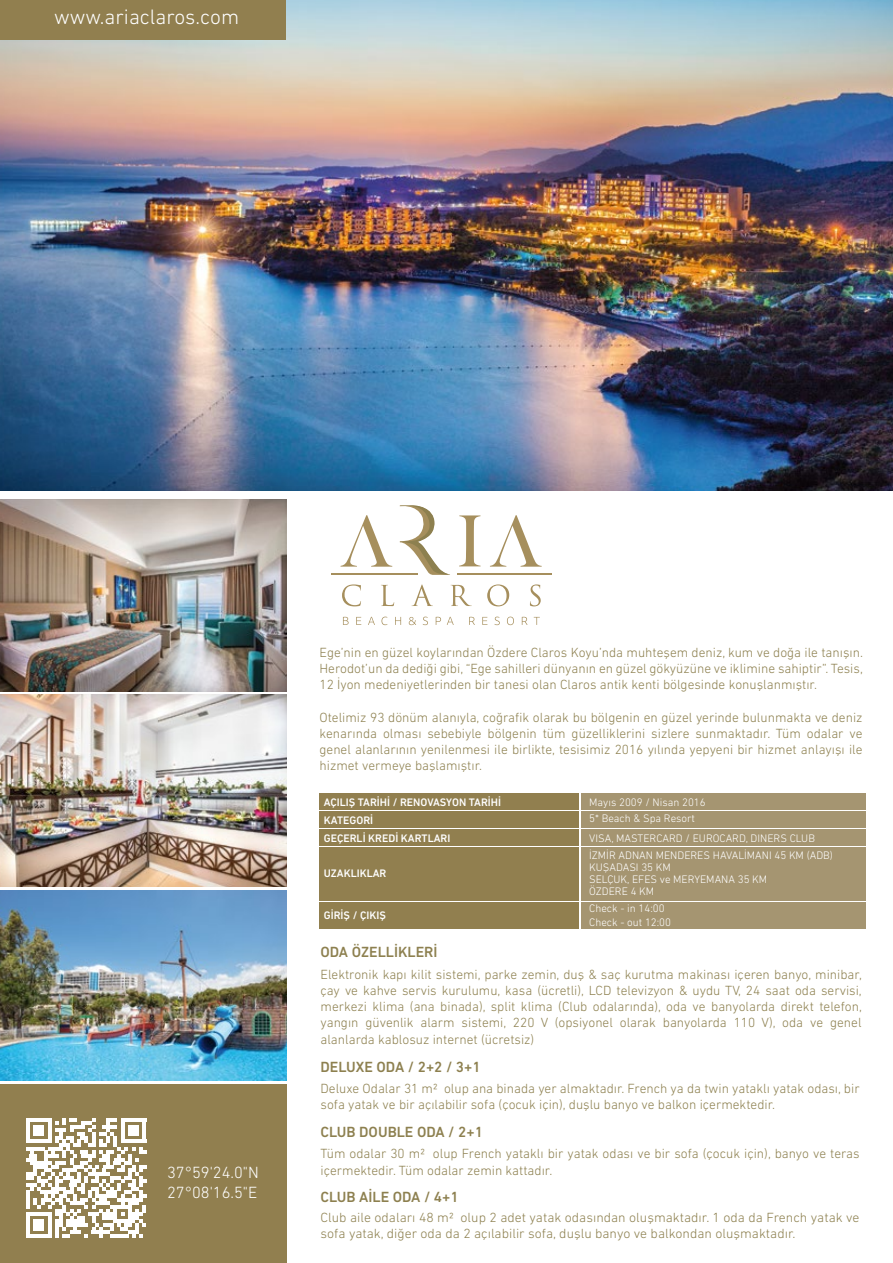
<style>
.page{position:relative;width:893px;height:1263px;background:#fff}
.page>*{position:absolute;margin:0;border:0;box-sizing:border-box;transform-origin:0 0}
.t1{font:300 21.3px "DIN Next LT Pro";color:#fff}
.t2{font:300 16.5px/19.8px "DIN Next LT Pro";color:#fff}
.t3{font:500 15px "DIN Next LT Pro";color:#8d804f}
.t4{font:300 13.5px/16.2px "DIN Next LT Pro";color:#8d804f;text-align:justify}
.t5{font:300 11.1px/12px "DIN Next LT Pro";color:#fff}
.t6{font:500 11.1px/17.7px "DIN Next LT Pro";color:#fff}
</style>
<div class="page">
<img style="left:0;top:0;width:893px;height:490px">
<img style="left:0;top:500px;width:286px;height:191px">
<img style="left:0;top:695px;width:286px;height:191px">
<img style="left:0;top:891px;width:286px;height:190px">
<div style="left:0;top:1084px;width:286px;height:179px;background:#917f4f"></div>
<svg style="left:342px;top:584px;width:19px;height:22px"></svg>
<svg style="left:381px;top:585px;width:13px;height:21px"></svg>
<svg style="left:412px;top:584px;width:21px;height:22px"></svg>
<svg style="left:451px;top:585px;width:21px;height:21px"></svg>
<svg style="left:487px;top:584px;width:22px;height:22px"></svg>
<svg style="left:530px;top:584px;width:11px;height:22px"></svg>
<svg style="left:490px;top:515px;width:52px;height:52px"></svg>
<svg style="left:343px;top:617px;width:6px;height:8px"></svg>
<svg style="left:356px;top:617px;width:5px;height:8px"></svg>
<svg style="left:368px;top:617px;width:7px;height:8px"></svg>
<svg style="left:381px;top:617px;width:6px;height:8px"></svg>
<svg style="left:395px;top:617px;width:6px;height:8px"></svg>
<svg style="left:409px;top:617px;width:7px;height:8px"></svg>
<svg style="left:423px;top:617px;width:5px;height:8px"></svg>
<svg style="left:436px;top:617px;width:5px;height:8px"></svg>
<svg style="left:447px;top:617px;width:7px;height:8px"></svg>
<svg style="left:469px;top:617px;width:6px;height:8px"></svg>
<svg style="left:482px;top:617px;width:5px;height:8px"></svg>
<svg style="left:494px;top:617px;width:6px;height:8px"></svg>
<svg style="left:507px;top:617px;width:7px;height:8px"></svg>
<svg style="left:522px;top:617px;width:6px;height:8px"></svg>
<svg style="left:534px;top:617px;width:6px;height:8px"></svg>
<svg style="left:459px;top:515px;width:22px;height:51px"></svg>
<svg style="left:400px;top:505px;width:50px;height:70px"></svg>
<svg style="left:340px;top:515px;width:52px;height:52px"></svg>
<hr style="left:331px;top:573px;width:86px;height:1px;background:#a68f5d">
<hr style="left:457px;top:573px;width:94px;height:1px;background:#a68f5d">
<div style="left:320px;top:793px;width:259px;height:17px;background:#917f4f"></div>
<div style="left:320px;top:811px;width:259px;height:17px;background:#917f4f"></div>
<div style="left:320px;top:829px;width:259px;height:17px;background:#917f4f"></div>
<div style="left:320px;top:903px;width:259px;height:26px;background:#917f4f"></div>
<div style="left:320px;top:847px;width:259px;height:54px;background:#917f4f"></div>
<div style="left:581px;top:793px;width:284px;height:17px;background:#a59571"></div>
<div style="left:581px;top:811px;width:284px;height:17px;background:#a59571"></div>
<div style="left:581px;top:829px;width:284px;height:17px;background:#a59571"></div>
<div style="left:581px;top:903px;width:284px;height:26px;background:#a59571"></div>
<div style="left:581px;top:847px;width:284px;height:54px;background:#a59571"></div>
<div style="left:0;top:0;width:286px;height:40px;background:#917f4f"></div>
<svg style="left:26px;top:1118px;width:120px;height:120px"></svg>
<h1 class="t1" style="left:54px;top:5px;width:187px">www.ariaclaros.com</h1>
<p class="t2" style="left:167px;top:1162px;width:93px">37°59'24.0"N<br>27°08'16.5"E</p>
<p class="t4" style="left:320px;top:644px;width:545px">Ege’nin en güzel koylarından Özdere Claros Koyu’nda muhteşem deniz, kum ve doğa ile tanışın.<br>Herodot’un da dediği gibi, “Ege sahilleri dünyanın en güzel gökyüzüne ve iklimine sahiptir”. Tesis, 12 İyon medeniyetlerinden bir tanesi olan Claros antik kenti bölgesinde konuşlanmıştır.</p>
<p class="t4" style="left:320px;top:709px;width:545px">Otelimiz 93 dönüm alanıyla, coğrafik olarak bu bölgenin en güzel yerinde bulunmakta ve deniz kenarında olması sebebiyle bölgenin tüm güzelliklerini sizlere sunmaktadır. Tüm odalar ve genel alanlarının yenilenmesi ile birlikte, tesisimiz 2016 yılında yepyeni bir hizmet anlayışı ile hizmet vermeye başlamıştır.</p>
<p class="t6" style="left:324px;top:793px;width:179px">AÇILIŞ TARİHİ / RENOVASYON TARİHİ<br>KATEGORİ</p>
<p class="t5" style="left:589px;top:794px;width:118px;line-height:15.8px">Mayıs 2009 / Nisan 2016<br>5* Beach &amp; Spa Resort</p>
<p class="t5" style="left:589px;top:832px;width:227px">VISA, MASTERCARD / EUROCARD, DINERS CLUB</p>
<p class="t6" style="left:324px;top:829px;width:128px">GEÇERLİ KREDİ KARTLARI</p>
<p class="t6" style="left:324px;top:864px;width:64px">UZAKLIKLAR</p>
<p class="t6" style="left:324px;top:906px;width:63px">GİRİŞ / ÇIKIŞ</p>
<p class="t3" style="left:320px;top:943px;width:119px">ODA ÖZELLİKLERİ</p>
<p class="t5" style="left:589px;top:849px;width:245px">İZMİR ADNAN MENDERES HAVALİMANI 45 KM (ADB)<br>KUŞADASI 35 KM<br>SELÇUK, EFES ve MERYEMANA 35 KM<br>ÖZDERE 4 KM</p>
<p class="t5" style="left:589px;top:902px;width:83px;line-height:13.4px">Check - in 14:00<br>Check - out 12:00</p>
<p class="t4" style="left:320px;top:966px;width:543px">Elektronik kapı kilit sistemi, parke zemin, duş &amp; saç kurutma makinası içeren banyo, minibar, çay ve kahve servis kurulumu, kasa (ücretli), LCD televizyon &amp; uydu TV, 24 saat oda servisi, merkezi klima (ana binada), split klima (Club odalarında), oda ve banyolarda direkt telefon, yangın güvenlik alarm sistemi, 220 V (opsiyonel olarak banyolarda 110 V), oda ve genel alanlarda kablosuz internet (ücretsiz)</p>
<p class="t3" style="left:320px;top:1058px;width:162px">DELUXE ODA / 2+2 / 3+1</p>
<p class="t4" style="left:320px;top:1080px;width:541px">Deluxe Odalar 31 m2 olup ana binada yer almaktadır. French ya da twin yataklı yatak odası, bir sofa yatak ve bir açılabilir sofa (çocuk için), duşlu banyo ve balkon içermektedir.</p>
<p class="t4" style="left:320px;top:1145px;width:541px">Tüm odalar 30 m2 olup French yataklı bir yatak odası ve bir sofa (çocuk için), banyo ve teras içermektedir. Tüm odalar zemin kattadır.</p>
<p class="t4" style="left:321px;top:1209px;width:541px">Club aile odaları 48 m2 olup 2 adet yatak odasından oluşmaktadır. 1 oda da French yatak ve sofa yatak, diğer oda da 2 açılabilir sofa, duşlu banyo ve balkondan oluşmaktadır.</p>
<p class="t3" style="left:320px;top:1123px;width:164px">CLUB DOUBLE ODA / 2+1</p>
<p class="t3" style="left:320px;top:1188px;width:140px">CLUB AİLE ODA / 4+1</p>
</div>
